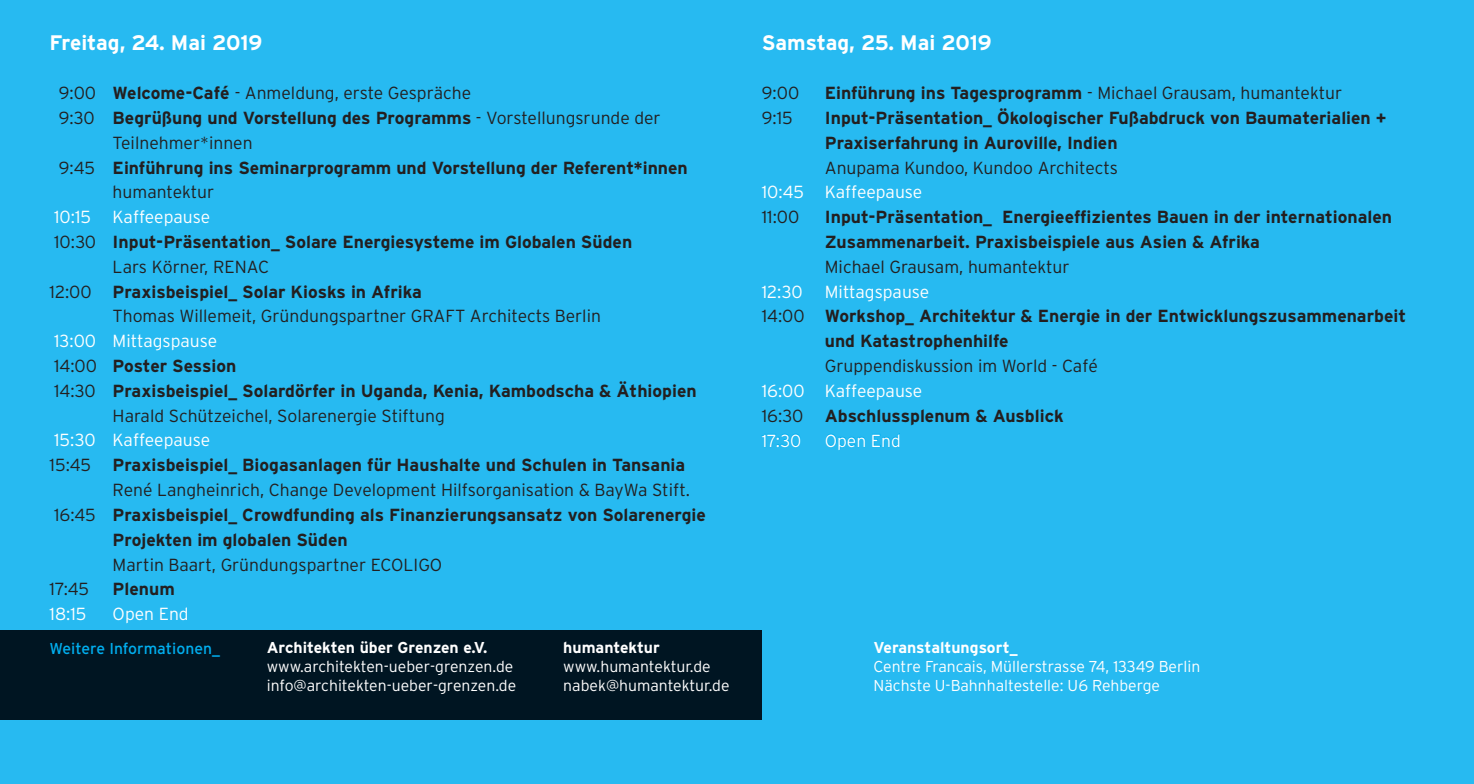
<style>
.page{position:relative;width:1474px;height:784px;background:#fff}
.page>*{position:absolute;margin:0;border:0;box-sizing:border-box;transform-origin:0 0}
.t1{font:700 21px "Interstate";color:#fff}
.t2{font:700 17.5px/24.8px "Interstate";color:#231f20}
.t3{font:300 17.5px "Interstate";color:#231f20}
.t4{font:300 17.5px "Interstate";color:#fff}
.t5{font:300 15.75px/18.9px "Interstate";color:#fff}
.t6{font:700 15.75px "Interstate";color:#fff}
.t7{font:15.75px "Interstate";color:#00aeef}
.s1{font-weight:700}
.s2{font-weight:300}
.s3{font-weight:300;color:#fff}
</style>
<div class="page">
<div style="left:0;top:0;width:1473px;height:784px;background:#27baf1"></div>
<div style="left:0;top:630px;width:761px;height:89px;background:#001522"></div>
<svg style="left:761px;top:433px;width:40px;height:14px"></svg>
<svg style="left:825px;top:433px;width:40px;height:18px"></svg>
<svg style="left:872px;top:433px;width:28px;height:14px"></svg>
<p class="t1" style="left:50px;top:29px;width:214px">Freitag, 24. Mai 2019</p>
<p class="t3" style="left:59px;top:82px;width:414px">9:00 <span class="s1">Welcome-Café</span> - Anmeldung, erste Gespräche</p>
<p class="t2" style="left:59px;top:105px;width:603px"><span class="s2">9:30</span> Begrüßung und Vorstellung des Programms <span class="s2">- Vorstellungsrunde der</span></p>
<p class="t3" style="left:113px;top:132px;width:141px">Teilnehmer*innen</p>
<p class="t2" style="left:59px;top:155px;width:630px"><span class="s2">9:45</span> Einführung ins Seminarprogramm und Vorstellung der Referent*innen</p>
<p class="t3" style="left:113px;top:182px;width:103px">humantektur</p>
<p class="t4" style="left:54px;top:206px;width:157px">10:15 Kaffeepause</p>
<p class="t2" style="left:54px;top:229px;width:579px"><span class="s2">10:30</span> Input-Präsentation_ Solare Energiesysteme im Globalen Süden</p>
<p class="t3" style="left:113px;top:256px;width:158px">Lars Körner, RENAC</p>
<p class="t2" style="left:50px;top:279px;width:373px"><span class="s2">12:00</span> Praxisbeispiel_ Solar Kiosks in Afrika</p>
<p class="t3" style="left:113px;top:306px;width:490px">Thomas Willemeit, Gründungspartner GRAFT Architects Berlin</p>
<p class="t4" style="left:54px;top:330px;width:164px">13:00 Mittagspause</p>
<p class="t2" style="left:54px;top:353px;width:184px"><span class="s2">14:00</span> Poster Session</p>
<p class="t2" style="left:54px;top:378px;width:644px"><span class="s2">14:30</span> Praxisbeispiel_ Solardörfer in Uganda, Kenia, Kambodscha &amp; Äthiopien</p>
<p class="t3" style="left:113px;top:405px;width:334px">Harald Schützeichel, Solarenergie Stiftung</p>
<p class="t4" style="left:54px;top:430px;width:157px">15:30 Kaffeepause</p>
<p class="t2" style="left:50px;top:452px;width:637px"><span class="s2">15:45</span> Praxisbeispiel_ Biogasanlagen für Haushalte und Schulen in Tansania</p>
<p class="t3" style="left:113px;top:479px;width:579px">René Langheinrich, Change Development Hilfsorganisation &amp; BayWa Stift.</p>
<p class="t2" style="left:54px;top:502px;width:653px"><span class="s2">16:45</span> Praxisbeispiel_ Crowdfunding als Finanzierungsansatz von Solarenergie</p>
<p class="t2" style="left:113px;top:527px;width:236px">Projekten im globalen Süden</p>
<p class="t3" style="left:113px;top:554px;width:331px">Martin Baart, Gründungspartner ECOLIGO</p>
<p class="t3" style="left:50px;top:578px;width:41px">17:45</p>
<p class="t2" style="left:113px;top:576px;width:64px">Plenum</p>
<p class="t4" style="left:50px;top:603px;width:38px">18:15</p>
<p class="t4" style="left:113px;top:603px;width:78px">Open End</p>
<p class="t7" style="left:50px;top:639px;width:172px">Weitere Informationen_</p>
<p class="t6" style="left:267px;top:638px;width:222px">Architekten über Grenzen e.V.</p>
<p class="t5" style="left:267px;top:657px;width:251px">www.architekten-ueber-grenzen.de info@architekten-ueber-grenzen.de</p>
<p class="t6" style="left:563px;top:638px;width:98px">humantektur</p>
<p class="t5" style="left:563px;top:657px;width:168px">www.humantektur.de nabek@humantektur.de</p>
<p class="t1" style="left:761px;top:29px;width:231px">Samstag, 25. Mai 2019</p>
<p class="t3" style="left:761px;top:82px;width:39px">9:00</p>
<p class="t3" style="left:824px;top:82px;width:519px"><span class="s1">Einführung ins Tagesprogramm</span> - Michael Grausam, humantektur</p>
<p class="t3" style="left:761px;top:107px;width:32px">9:15</p>
<p class="t2" style="left:824px;top:105px;width:563px">Input-Präsentation_ Ökologischer Fußabdruck von Baumaterialien +<br>Praxiserfahrung in Auroville, Indien</p>
<p class="t3" style="left:824px;top:157px;width:295px">Anupama Kundoo, Kundoo Architects</p>
<p class="t4" style="left:761px;top:182px;width:162px">10:45 Kaffeepause</p>
<p class="t3" style="left:761px;top:206px;width:39px">11:00</p>
<p class="t2" style="left:824px;top:204px;width:568px">Input-Präsentation_ Energieeffizientes Bauen in der internationalen<br>Zusammenarbeit. Praxisbeispiele aus Asien &amp; Afrika</p>
<p class="t3" style="left:824px;top:256px;width:246px">Michael Grausam, humantektur</p>
<p class="t4" style="left:761px;top:281px;width:42px">12:30</p>
<p class="t4" style="left:824px;top:281px;width:106px">Mittagspause</p>
<p class="t2" style="left:761px;top:304px;width:646px"><span class="s2">14:00</span> Workshop_ Architektur &amp; Energie in der Entwicklungszusammenarbeit</p>
<p class="t2" style="left:824px;top:328px;width:185px">und Katastrophenhilfe</p>
<p class="t3" style="left:824px;top:355px;width:275px">Gruppendiskussion im World - Café</p>
<p class="t2" style="left:761px;top:378px;width:303px"><span class="s3">16:00 Kaffeepause<br></span><span class="s2">16:30</span> Abschlussplenum &amp; Ausblick<br><span class="s3">17:30</span></p>
<p class="t4" style="left:824px;top:430px;width:78px">Open End</p>
<p class="t6" style="left:873px;top:638px;width:145px">Veranstaltungsort_</p>
<p class="t5" style="left:873px;top:657px;width:328px">Centre Francais, Müllerstrasse 74, 13349 Berlin<br>Nächste U-Bahnhaltestelle: U6 Rehberge</p>
</div>
